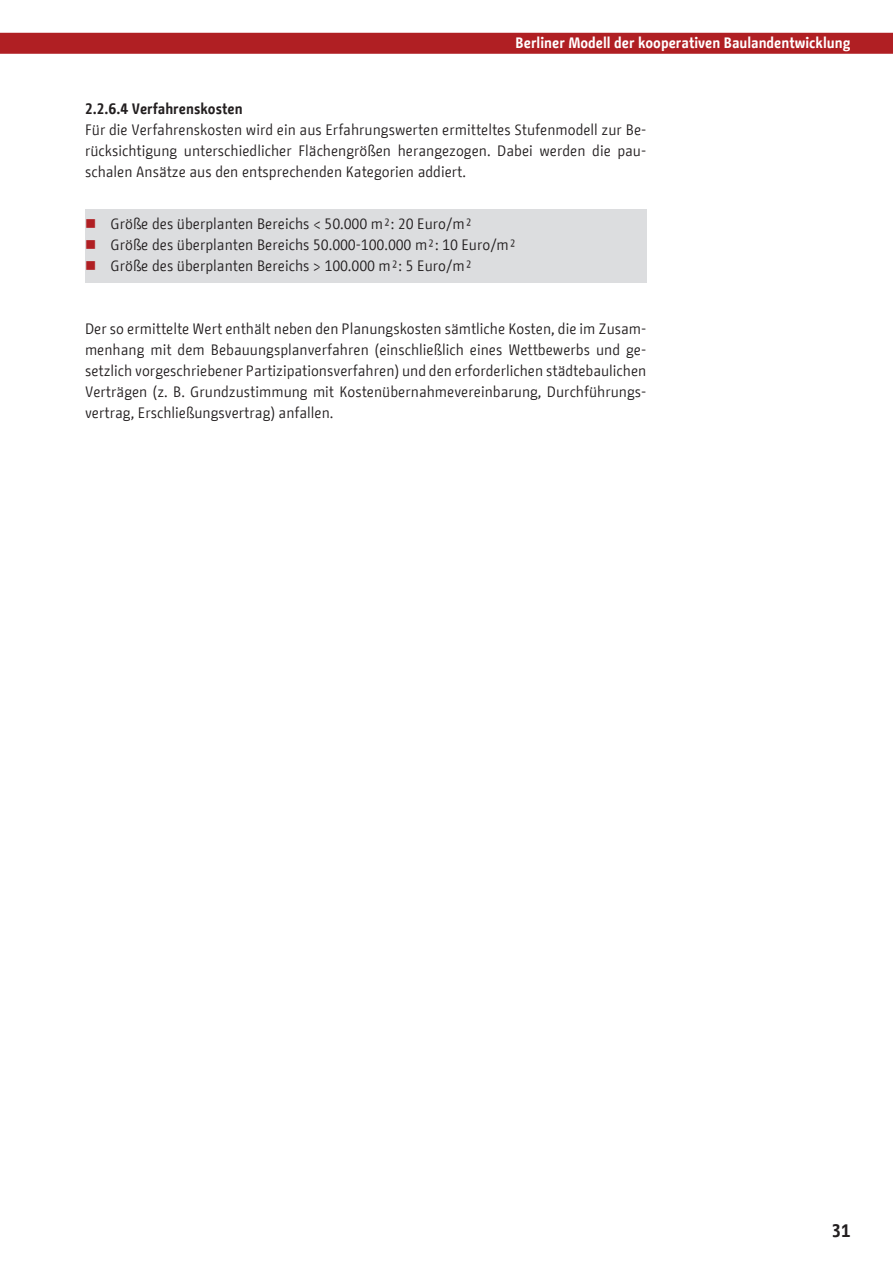
<style>
.page{position:relative;width:893px;height:1263px;background:#fff}
.page>*{position:absolute;margin:0;border:0;box-sizing:border-box;transform-origin:0 0}
.t1{font:700 18px "BMF Change";color:#231f20}
._02_03_Innen_Fließte{font:15px/21px "BMF Change";color:#231f20;text-align:justify}
._02_04_Innen_Aufzähl{font:15px "BMF Change";color:#231f20}
.t2{font:700 15px "BMF Change";color:#fff}
._02_03_Innen_Fließte-2{font:700 15px "BMF Change";color:#231f20}
</style>
<div class="page">
<div style="left:0;top:33px;width:893px;height:21px;background:#b01f23"></div>
<div style="left:85px;top:209px;width:554px;height:74px;background:#dcdddf"></div>
<p class="t2" style="left:516px;top:32px;width:336px">Berliner Modell der kooperativen Baulandentwicklung</p>
<p class="_02_03_Innen_Fließte-2" style="left:85px;top:98px;width:159px">2.2.6.4 Verfahrenskosten</p>
<p class="_02_03_Innen_Fließte" style="left:85px;top:119px;width:563px">Für die Verfahrenskosten wird ein aus Erfahrungswerten ermitteltes Stufenmodell zur Be&shy;rücksichtigung unterschiedlicher Flächengrößen herangezogen. Dabei werden die pau&shy;schalen Ansätze aus den entsprechenden Kategorien addiert.</p>
<p class="_02_04_Innen_Aufzähl" style="left:111px;top:213px;width:363px">Größe des überplanten Bereichs &lt; 50.000 m²: 20 Euro/m²</p>
<p class="_02_04_Innen_Aufzähl" style="left:111px;top:234px;width:408px">Größe des überplanten Bereichs 50.000-100.000 m²: 10 Euro/m²</p>
<p class="_02_04_Innen_Aufzähl" style="left:111px;top:255px;width:363px">Größe des überplanten Bereichs &gt; 100.000 m²: 5 Euro/m²</p>
<p class="_02_03_Innen_Fließte" style="left:85px;top:319px;width:563px">Der so ermittelte Wert enthält neben den Planungskosten sämtliche Kosten, die im Zusam&shy;menhang mit dem Bebauungsplanverfahren (einschließlich eines Wettbewerbs und ge&shy;setzlich vorgeschriebener Partizipationsverfahren) und den erforderlichen städtebaulichen Verträgen (z. B. Grundzustimmung mit Kostenübernahmevereinbarung, Durchführungs&shy;vertrag, Erschließungsvertrag) anfallen.</p>
<p class="t1" style="left:832px;top:1218px;width:20px">31</p>
</div>
